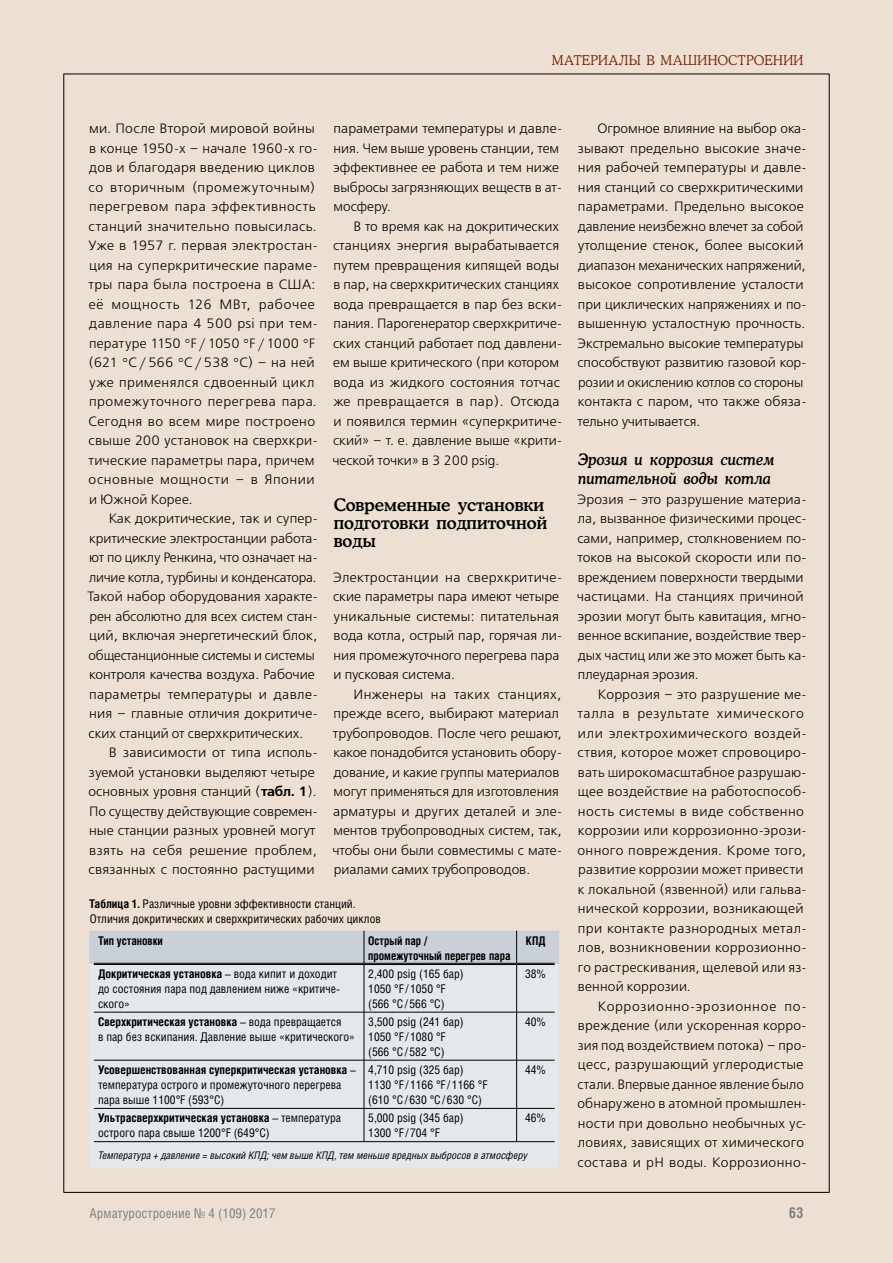
<style>
.page{position:relative;width:893px;height:1263px;background:#eddfd1}
.page>*{position:absolute;margin:0;border:0;box-sizing:border-box;transform-origin:0 0}
.t1{font:17.25px/18px "Osvald Medium C";color:#000}
.t2{font:italic 15.75px/19.5px "Osvald Medium C";color:#000;scale:.9 1}
.t3{font:700 15px "Helios Cond";color:#7c8386}
.t4{font:13.5px/19.5px "Free Set Light C";letter-spacing:.005em;color:#000}
.t5{font:13.5px/19.5px "Free Set Light C";letter-spacing:.03em;color:#000}
.t6{font:13.5px "Helios Cond";color:#7c8386}
.t7{font:13.5px "Osvald Light C";letter-spacing:.025em;color:#7b2b15}
.t8{font:12px/15px "Helios Cond";color:#000}
.t9{font:700 12px/15px "Helios Cond";color:#000;scale:.95 1}
.t10{font:italic 10.5px "Helios Cond";color:#000}
.s1{font-family:"Free Set Demi C"}
.s2{font-weight:700}
</style>
<div class="page">
<div style="left:89px;top:931px;width:470px;height:33px;background:#c9d0d7"></div>
<div style="left:89px;top:964px;width:470px;height:204px;background:#e3e8ea"></div>
<hr style="left:364px;top:931px;width:1px;height:32px;background:#000">
<hr style="left:516px;top:931px;width:1px;height:32px;background:#000">
<hr style="left:364px;top:965px;width:1px;height:47px;background:#000">
<hr style="left:516px;top:965px;width:1px;height:47px;background:#000">
<hr style="left:94px;top:1012px;width:270px;height:1px;background:#000">
<hr style="left:364px;top:1012px;width:153px;height:1px;background:#000">
<hr style="left:364px;top:1012px;width:1px;height:48px;background:#000">
<hr style="left:517px;top:1012px;width:38px;height:1px;background:#000">
<hr style="left:516px;top:1012px;width:1px;height:48px;background:#000">
<hr style="left:94px;top:1060px;width:270px;height:1px;background:#000">
<hr style="left:364px;top:1060px;width:153px;height:1px;background:#000">
<hr style="left:364px;top:1060px;width:1px;height:48px;background:#000">
<hr style="left:517px;top:1060px;width:38px;height:1px;background:#000">
<hr style="left:516px;top:1060px;width:1px;height:48px;background:#000">
<hr style="left:94px;top:1108px;width:270px;height:1px;background:#000">
<hr style="left:364px;top:1108px;width:153px;height:1px;background:#000">
<hr style="left:364px;top:1108px;width:1px;height:33px;background:#000">
<hr style="left:517px;top:1108px;width:38px;height:1px;background:#000">
<hr style="left:516px;top:1108px;width:1px;height:33px;background:#000">
<hr style="left:94px;top:963px;width:270px;height:1px;background:#000">
<hr style="left:94px;top:964px;width:270px;height:1px;background:#000">
<hr style="left:364px;top:963px;width:153px;height:1px;background:#000">
<hr style="left:364px;top:964px;width:153px;height:1px;background:#000">
<hr style="left:517px;top:963px;width:38px;height:1px;background:#000">
<hr style="left:517px;top:964px;width:38px;height:1px;background:#000">
<hr style="left:94px;top:1141px;width:270px;height:1px;background:#000">
<hr style="left:364px;top:1141px;width:153px;height:1px;background:#000">
<hr style="left:517px;top:1141px;width:38px;height:1px;background:#000">
<hr style="left:64px;top:74px;width:1px;height:1118px;background:#000">
<hr style="left:829px;top:74px;width:1px;height:1118px;background:#000">
<hr style="left:64px;top:74px;width:765px;height:1px;background:#000">
<hr style="left:64px;top:1192px;width:765px;height:1px;background:#000">
<p class="t7" style="left:552px;top:52px;width:253px">Материалы в машиностроении</p>
<p class="t5" style="left:88px;top:120px;width:231px">ми. После Второй мировой войны в конце 1950-х – начале 1960-х го&shy;дов и благодаря введению циклов со вторичным (промежуточным) перегревом пара эффективность станций значительно повысилась.<br>Уже в 1957 г. первая электростан&shy;ция на суперкритические параме&shy;тры пара была построена в США: её мощность 126 МВт, рабочее давление пара 4 500 psi при тем&shy;пературе 1150 F/1050 F/1000 F (621 C/566 C/538 C) – на ней уже применялся сдвоенный цикл промежуточного перегрева пара.<br>Сегодня во всем мире построено свыше 200 установок на сверхкри&shy;тические параметры пара, причем основные мощности – в Японии и Южной Корее.</p>
<p class="t4" style="left:88px;top:510px;width:232px;text-indent:21px">Как докритические, так и супер&shy;критические электростанции работа&shy;ют по циклу Ренкина, что означает на&shy;личие котла, турбины и конденсатора.<br>Такой набор оборудования характе&shy;рен абсолютно для всех систем стан&shy;ций, включая энергетический блок, общестанционные системы и системы контроля качества воздуха. Рабочие параметры температуры и давле&shy;ния – главные отличия докритиче&shy;ских станций от сверхкритических.</p>
<p class="t4" style="left:89px;top:744px;width:231px;text-indent:20px">В зависимости от типа исполь&shy;зуемой установки выделяют четыре основных уровня станций (<span class="s1">табл. 1</span>).<br>По существу действующие современ&shy;ные станции разных уровней могут взять на себя решение проблем, связанных с постоянно растущими</p>
<p class="t4" style="left:333px;top:120px;width:231px">параметрами температуры и давле&shy;ния. Чем выше уровень станции, тем эффективнее ее работа и тем ниже выбросы загрязняющих веществ в ат&shy;мосферу.</p>
<p class="t4" style="left:333px;top:217px;width:231px;text-indent:21px">В то время как на докритических станциях энергия вырабатывается путем превращения кипящей воды в пар, на сверхкритических станциях вода превращается в пар без вски&shy;пания. Парогенератор сверхкритиче&shy;ских станций работает под давлени&shy;ем выше критического (при котором вода из жидкого состояния тотчас же превращается в пар). Отсюда и появился термин «суперкритиче&shy;ский» – т. е. давление выше «крити&shy;ческой точки» в 3 200 psig.</p>
<p class="t1" style="left:334px;top:496px;width:215px">Современные установки подготовки подпиточной воды</p>
<p class="t4" style="left:333px;top:568px;width:231px">Электростанции на сверхкритиче&shy;ские параметры пара имеют четыре уникальные системы: питательная вода котла, острый пар, горячая ли&shy;ния промежуточного перегрева пара и пусковая система.</p>
<p class="t4" style="left:333px;top:685px;width:231px;text-indent:21px">Инженеры на таких станциях, прежде всего, выбирают материал трубопроводов. После чего решают, какое понадобится установить обору&shy;дование, и какие группы материалов могут применяться для изготовления арматуры и других деталей и эле&shy;ментов трубопроводных систем, так, чтобы они были совместимы с мате&shy;риалами самих трубопроводов.</p>
<p class="t8" style="left:89px;top:895px;width:293px"><span class="s2">Таблица 1.</span> Различные уровни эффективности станций.<br>Отличия докритических и сверхкритических рабочих циклов</p>
<p class="t9" style="left:98px;top:932px;width:70px">Тип установки</p>
<p class="t9" style="left:368px;top:932px;width:151px">Острый пар /<br>промежуточный перегрев пара</p>
<p class="t9" style="left:526px;top:932px;width:22px">КПД</p>
<p class="t8" style="left:98px;top:966px;width:244px"><span class="s2">Докритическая установка</span> – вода кипит и доходит до состояния пара под давлением ниже «критиче&shy;ского»</p>
<p class="t8" style="left:368px;top:966px;width:97px">2,400 psig (165 бар)<br>1050 °F / 1050 °F (566 °C/ 566 °C)</p>
<p class="t8" style="left:525px;top:966px;width:23px">38%</p>
<p class="t8" style="left:98px;top:1014px;width:258px"><span class="s2">Сверхкритическая установка</span> – вода превращается<br>в пар без вскипания. Давление выше «критического»</p>
<p class="t8" style="left:368px;top:1014px;width:97px">3,500 psig (241 бар)<br>1050 °F / 1080 °F (566 °C/ 582 °C)</p>
<p class="t8" style="left:525px;top:1014px;width:23px">40%</p>
<p class="t8" style="left:98px;top:1062px;width:259px"><span class="s2">Усовершенствованная суперкритическая установка</span> – температура острого и промежуточного перегрева пара выше 1100°F (593°C)</p>
<p class="t8" style="left:368px;top:1062px;width:121px">4,710 psig (325 бар)<br>1130 °F / 1166 °F / 1166 °F (610 °C/ 630 °C/ 630 °C)</p>
<p class="t8" style="left:525px;top:1062px;width:23px">44%</p>
<p class="t8" style="left:98px;top:1110px;width:244px"><span class="s2">Ультрасверхкритическая установка</span> – температура острого пара свыше 1200°F (649°C)</p>
<p class="t8" style="left:368px;top:1110px;width:97px">5,000 psig (345 бар)<br>1300 °F / 704 °F</p>
<p class="t8" style="left:525px;top:1110px;width:23px">46%</p>
<p class="t10" style="left:98px;top:1149px;width:431px">Температура + давление = высокий КПД; чем выше КПД, тем меньше вредных выбросов в атмосферу</p>
<p class="t4" style="left:577px;top:120px;width:231px;text-indent:20px">Огромное влияние на выбор ока&shy;зывают предельно высокие значе&shy;ния рабочей температуры и давле&shy;ния станций со сверхкритическими параметрами. Предельно высокое давление неизбежно влечет за собой утолщение стенок, более высокий диапазон механических напряжений, высокое сопротивление усталости при циклических напряжениях и по&shy;вышенную усталостную прочность.<br>Экстремально высокие температуры способствуют развитию газовой кор&shy;розии и окислению котлов со стороны контакта с паром, что также обяза&shy;тельно учитывается.</p>
<p class="t2" style="left:578px;top:449px;width:220px">Эрозия и коррозия систем питательной воды котла</p>
<p class="t4" style="left:577px;top:490px;width:231px">Эрозия – это разрушение материа&shy;ла, вызванное физическими процес&shy;сами, например, столкновением по&shy;токов на высокой скорости или по&shy;вреждением поверхности твердыми частицами. На станциях причиной эрозии могут быть кавитация, мгно&shy;венное вскипание, воздействие твер&shy;дых частиц или же это может быть ка&shy;плеударная эрозия.</p>
<p class="t4" style="left:577px;top:685px;width:231px;text-indent:20px">Коррозия – это разрушение ме&shy;талла в результате химического или электрохимического воздей&shy;ствия, которое может спровоциро&shy;вать широкомасштабное разрушаю&shy;щее воздействие на работоспособ&shy;ность системы в виде собственно коррозии или коррозионно-эрози&shy;онного повреждения. Кроме того, развитие коррозии может привести к локальной (язвенной) или гальва&shy;нической коррозии, возникающей при контакте разнородных метал&shy;лов, возникновении коррозионно&shy;го растрескивания, щелевой или яз&shy;венной коррозии.</p>
<p class="t4" style="left:577px;top:997px;width:231px;text-indent:20px">Коррозионно-эрозионное по&shy;вреждение (или ускоренная корро&shy;зия под воздействием потока) – про&shy;цесс, разрушающий углеродистые стали. Впервые данное явление было обнаружено в атомной промышлен&shy;ности при довольно необычных ус&shy;ловиях, зависящих от химического состава и рH воды. Коррозионно-</p>
<p class="t6" style="left:90px;top:1205px;width:187px">Арматуростроение № 4 (109) 2017</p>
<p class="t3" style="left:789px;top:1203px;width:16px">63</p>
</div>
